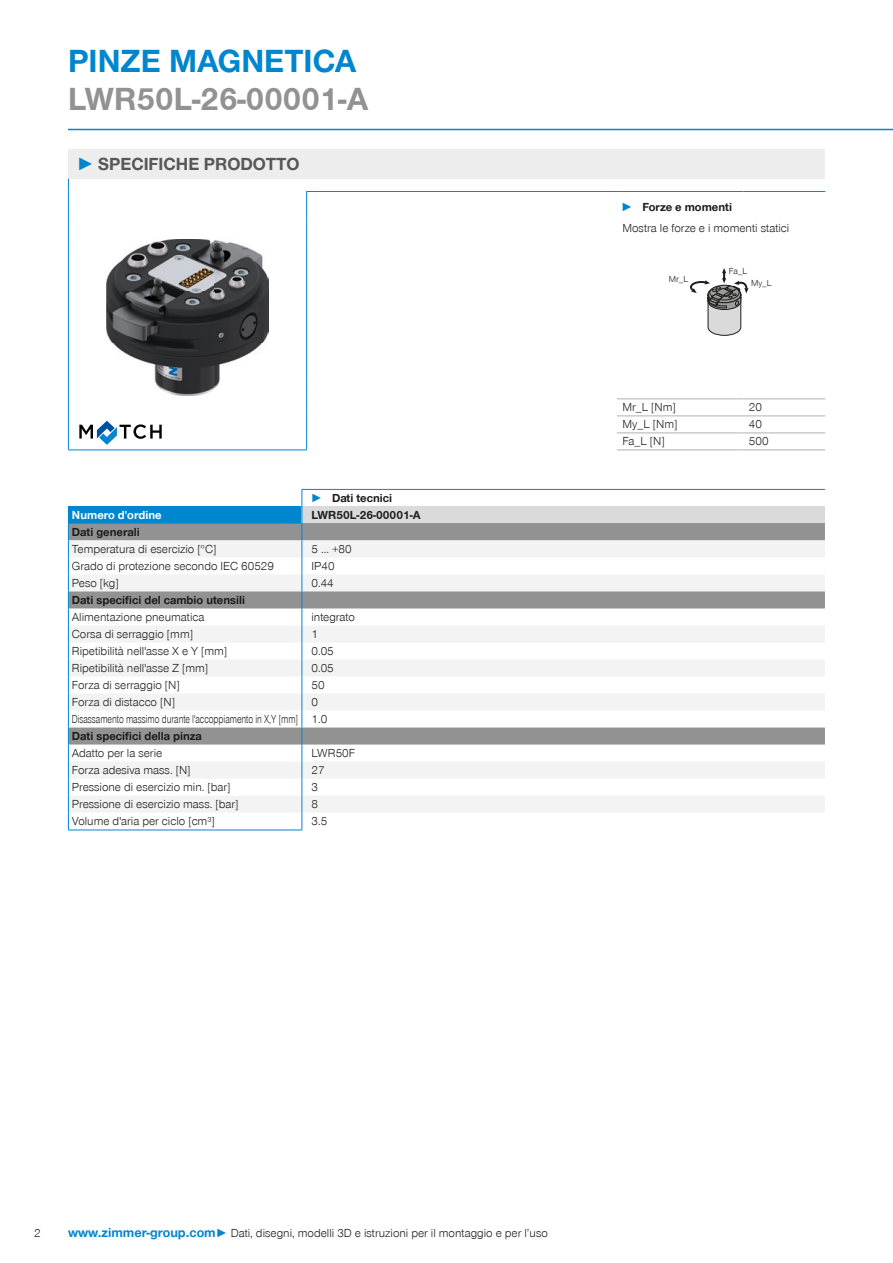
<style>
.page{position:relative;width:893px;height:1263px;background:#fff}
.page>*{position:absolute;margin:0;border:0;box-sizing:border-box;transform-origin:0 0}
.t1{font:700 33px "Zimmer Group Sans Global";color:#939292}
.t2{font:700 33px "Zimmer Group Sans Global";color:#0086ce}
.t3{font:700 18px "Zimmer Group Sans Global";color:#575756}
.t4{font:300 12px/20.9px "Zimmer Group Sans Global";color:#1d1d1b}
.t5{font:700 12px "Zimmer Group Sans Global";color:#1d1d1b}
.t6{font:700 12px "Zimmer Group Sans Global";color:#fff}
.t7{font:300 9px "Zimmer Group Sans Global";color:#1d1d1b}
.s1{font-family:"Zimmer Group Sans";color:#0086ce}
.s2{color:#0086ce}
.s3{font-family:"Zimmer Group Sans";font-weight:700;color:#0086ce}
.s4{font-weight:700}
.s5{font-weight:700;font-size:13.5px;color:#0086ce}
</style>
<div class="page">
<svg style="left:79px;top:421px;width:83px;height:24px"></svg>
<hr style="left:68px;top:129px;width:825px;height:1px;background:#0086ce">
<div style="left:68px;top:149px;width:757px;height:30px;background:#ededed"></div>
<hr style="left:68px;top:449px;width:239px;height:1px;background:#0086ce">
<hr style="left:306px;top:191px;width:311px;height:1px;background:#0086ce">
<hr style="left:617px;top:191px;width:126px;height:1px;background:#0086ce">
<hr style="left:743px;top:191px;width:82px;height:1px;background:#0086ce">
<hr style="left:617px;top:398px;width:126px;height:1px;background:#b2b2b2">
<hr style="left:743px;top:398px;width:82px;height:1px;background:#b2b2b2">
<hr style="left:617px;top:415px;width:126px;height:1px;background:#b2b2b2">
<hr style="left:743px;top:415px;width:82px;height:1px;background:#b2b2b2">
<hr style="left:617px;top:432px;width:126px;height:1px;background:#b2b2b2">
<hr style="left:743px;top:432px;width:82px;height:1px;background:#b2b2b2">
<svg style="left:306px;top:192px;width:1px;height:54px"></svg>
<hr style="left:68px;top:246px;width:1px;height:136px;background:#0086ce">
<hr style="left:306px;top:246px;width:1px;height:136px;background:#0086ce">
<svg style="left:68px;top:382px;width:1px;height:67px"></svg>
<svg style="left:306px;top:382px;width:1px;height:67px"></svg>
<svg style="left:68px;top:179px;width:1px;height:67px"></svg>
<hr style="left:617px;top:449px;width:126px;height:1px;background:#b2b2b2">
<hr style="left:743px;top:449px;width:82px;height:1px;background:#b2b2b2">
<img style="left:107px;top:239px;width:161px;height:157px">
<svg style="left:690px;top:268px;width:58px;height:68px"></svg>
<hr style="left:302px;top:489px;width:523px;height:1px;background:#0086ce">
<hr style="left:68px;top:830px;width:234px;height:1px;background:#0086ce">
<svg style="left:68px;top:490px;width:757px;height:340px"></svg>
<h1 class="t2" style="left:68px;top:42px;width:290px">PINZE MAGNETICA</h1>
<h1 class="t1" style="left:68px;top:79px;width:302px">LWR50L-26-00001-A</h1>
<h2 class="t3" style="left:77px;top:153px;width:224px"><span class="s1">►</span> SPECIFICHE PRODOTTO</h2>
<p class="t5" style="left:311px;top:491px;width:83px"><span class="s2">►</span> Dati tecnici</p>
<p class="t6" style="left:72px;top:507px;width:91px">Numero d'ordine</p>
<p class="t5" style="left:311px;top:507px;width:111px">LWR50L-26-00001-A</p>
<p class="t5" style="left:72px;top:525px;width:69px">Dati generali</p>
<p class="t4" style="left:72px;top:538px;width:146px">Temperatura di esercizio [°C]</p>
<p class="t4" style="left:311px;top:538px;width:42px">5 ... +80</p>
<p class="t4" style="left:72px;top:555px;width:204px">Grado di protezione secondo IEC 60529</p>
<p class="t4" style="left:311px;top:555px;width:25px">IP40</p>
<p class="t4" style="left:72px;top:572px;width:48px">Peso [kg]</p>
<p class="t4" style="left:311px;top:572px;width:24px">0.44</p>
<p class="t5" style="left:72px;top:593px;width:175px">Dati specifici del cambio utensili</p>
<p class="t4" style="left:72px;top:606px;width:134px">Alimentazione pneumatica</p>
<p class="t4" style="left:311px;top:606px;width:45px">integrato</p>
<p class="t4" style="left:72px;top:623px;width:123px">Corsa di serraggio [mm]</p>
<p class="t4" style="left:311px;top:623px;width:8px">1</p>
<p class="t4" style="left:72px;top:640px;width:157px">Ripetibilità nell'asse X e Y [mm]</p>
<p class="t4" style="left:311px;top:640px;width:24px">0.05</p>
<p class="t4" style="left:72px;top:657px;width:138px">Ripetibilità nell'asse Z [mm]</p>
<p class="t4" style="left:311px;top:657px;width:24px">0.05</p>
<p class="t4" style="left:72px;top:674px;width:110px">Forza di serraggio [N]</p>
<p class="t4" style="left:311px;top:674px;width:15px">50</p>
<p class="t4" style="left:72px;top:691px;width:105px">Forza di distacco [N]</p>
<p class="t4" style="left:72px;top:693px;width:257px;line-height:17.1px;text-indent:240px">0<br>Disassamento massimo durante l'accoppiamento in X,Y [mm] 1.0</p>
<p class="t5" style="left:72px;top:729px;width:131px">Dati specifici della pinza</p>
<p class="t4" style="left:72px;top:742px;width:92px">Adatto per la serie</p>
<p class="t4" style="left:311px;top:742px;width:45px">LWR50F</p>
<p class="t4" style="left:72px;top:759px;width:120px">Forza adesiva mass. [N]</p>
<p class="t4" style="left:311px;top:759px;width:15px">27</p>
<p class="t4" style="left:72px;top:776px;width:160px">Pressione di esercizio min. [bar]</p>
<p class="t4" style="left:311px;top:776px;width:8px">3</p>
<p class="t4" style="left:72px;top:793px;width:168px">Pressione di esercizio mass. [bar]</p>
<p class="t4" style="left:311px;top:793px;width:8px">8</p>
<p class="t4" style="left:72px;top:810px;width:145px">Volume d'aria per ciclo [cm³]</p>
<p class="t4" style="left:311px;top:810px;width:17px">3.5</p>
<p class="t4" style="left:621px;top:196px;width:170px"><span class="s3">►</span> <span class="s4">Forze e momenti<br></span>Mostra le forze e i momenti statici</p>
<p class="t7" style="left:669px;top:274px;width:21px">Mr_L</p>
<p class="t7" style="left:729px;top:266px;width:20px">Fa_L</p>
<p class="t7" style="left:751px;top:278px;width:22px">My_L</p>
<p class="t4" style="left:622px;top:397px;width:55px">Mr_L [Nm]</p>
<p class="t4" style="left:749px;top:397px;width:15px">20</p>
<p class="t4" style="left:622px;top:414px;width:57px">My_L [Nm]</p>
<p class="t4" style="left:749px;top:414px;width:15px">40</p>
<p class="t4" style="left:622px;top:431px;width:44px">Fa_L [N]</p>
<p class="t4" style="left:749px;top:431px;width:21px">500</p>
<p class="t4" style="left:34px;top:1222px;width:8px">2</p>
<p class="t4" style="left:68px;top:1222px;width:481px"><span class="s5">www.zimmer-group.com</span><span class="s2">►</span> Dati, disegni, modelli 3D e istruzioni per il montaggio e per l’uso</p>
</div>
